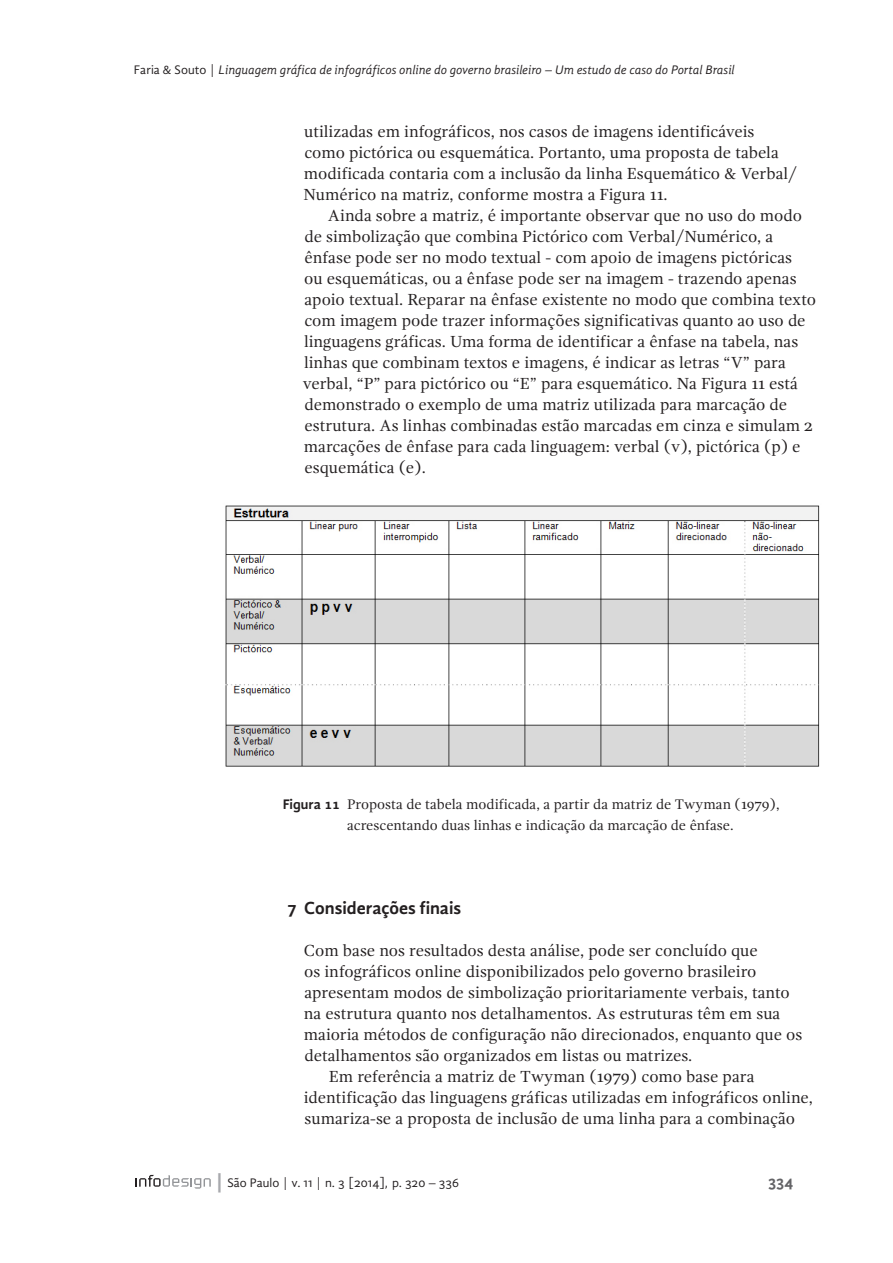
<style>
.page{position:relative;width:893px;height:1263px;background:#fff}
.page>*{position:absolute;margin:0;border:0;box-sizing:border-box;transform-origin:0 0}
.t1{font:700 18px "Gandhi Sans";color:#231f20}
.PT_Corpo_de_texto{font:16.5px/21px "Gandhi Serif";color:#231f20}
.PT_Corpo_de_texto_Re{font:16.5px/21px "Gandhi Serif";color:#231f20}
.t2{font:700 16.5px "Gandhi Sans";color:#636366}
.t3{font:14.25px/21px "Gandhi Serif";color:#231f20}
.t4{font:italic 12.75px "Gandhi Sans";color:#231f20}
.t5{font:12.75px "Gandhi Sans";color:#231f20}
.s1{font-style:normal}
.s2{font-family:"Gandhi Sans";font-weight:700}
.s3{font-size:19.2px;color:#a8a9ad}
</style>
<div class="page">
<svg style="left:136px;top:1175px;width:75px;height:13px"></svg>
<img style="left:225px;top:505px;width:595px;height:262px">
<p class="t4" style="left:134px;top:62px;width:602px"><span class="s1">Faria &amp; Souto |</span> Linguagem gráfica de infográficos online do governo brasileiro – Um estudo de caso do Portal Brasil</p>
<p class="PT_Corpo_de_texto" style="left:304px;top:121px;width:495px">utilizadas em infográficos, nos casos de imagens identificáveis como pictórica ou esquemática. Portanto, uma proposta de tabela modificada contaria com a inclusão da linha Esquemático &amp; Verbal/ Numérico na matriz, conforme mostra a Figura 11.</p>
<p class="PT_Corpo_de_texto" style="left:303px;top:205px;width:515px;text-indent:25px">Ainda sobre a matriz, é importante observar que no uso do modo de simbolização que combina Pictórico com Verbal/Numérico, a ênfase pode ser no modo textual - com apoio de imagens pictóricas<br>ou esquemáticas, ou a ênfase pode ser na imagem - trazendo apenas apoio textual. Reparar na ênfase existente no modo que combina texto com imagem pode trazer informações significativas quanto ao uso de linguagens gráficas. Uma forma de identificar a ênfase na tabela, nas linhas que combinam textos e imagens, é indicar as letras “V” para verbal, “P” para pictórico ou “E” para esquemático. Na Figura 11 está demonstrado o exemplo de uma matriz utilizada para marcação de estrutura. As linhas combinadas estão marcadas em cinza e simulam 2 marcações de ênfase para cada linguagem: verbal (v), pictórica (p) e esquemática (e).</p>
<p class="t3" style="left:347px;top:793px;width:434px;text-indent:-64px"><span class="s2">Figura 11</span> Proposta de tabela modificada, a partir da matriz de Twyman (1979), acrescentando duas linhas e indicação da marcação de ênfase.</p>
<p class="t1" style="left:287px;top:897px;width:176px">7 Considerações finais</p>
<p class="PT_Corpo_de_texto_Re" style="left:304px;top:940px;width:500px">Com base nos resultados desta análise, pode ser concluído que<br>os infográficos online disponibilizados pelo governo brasileiro apresentam modos de simbolização prioritariamente verbais, tanto na estrutura quanto nos detalhamentos. As estruturas têm em sua maioria métodos de configuração não direcionados, enquanto que os detalhamentos são organizados em listas ou matrizes.</p>
<p class="PT_Corpo_de_texto" style="left:304px;top:1066px;width:511px;text-indent:25px">Em referência a matriz de Twyman (1979) como base para identificação das linguagens gráficas utilizadas em infográficos online, sumariza-se a proposta de inclusão de uma linha para a combinação</p>
<p class="t5" style="left:214px;top:1175px;width:247px"><span class="s3">|</span>São Paulo | v. 11 | n. 3 [2014], p. 320 – 336</p>
<p class="t2" style="left:768px;top:1171px;width:27px">334</p>
</div>
